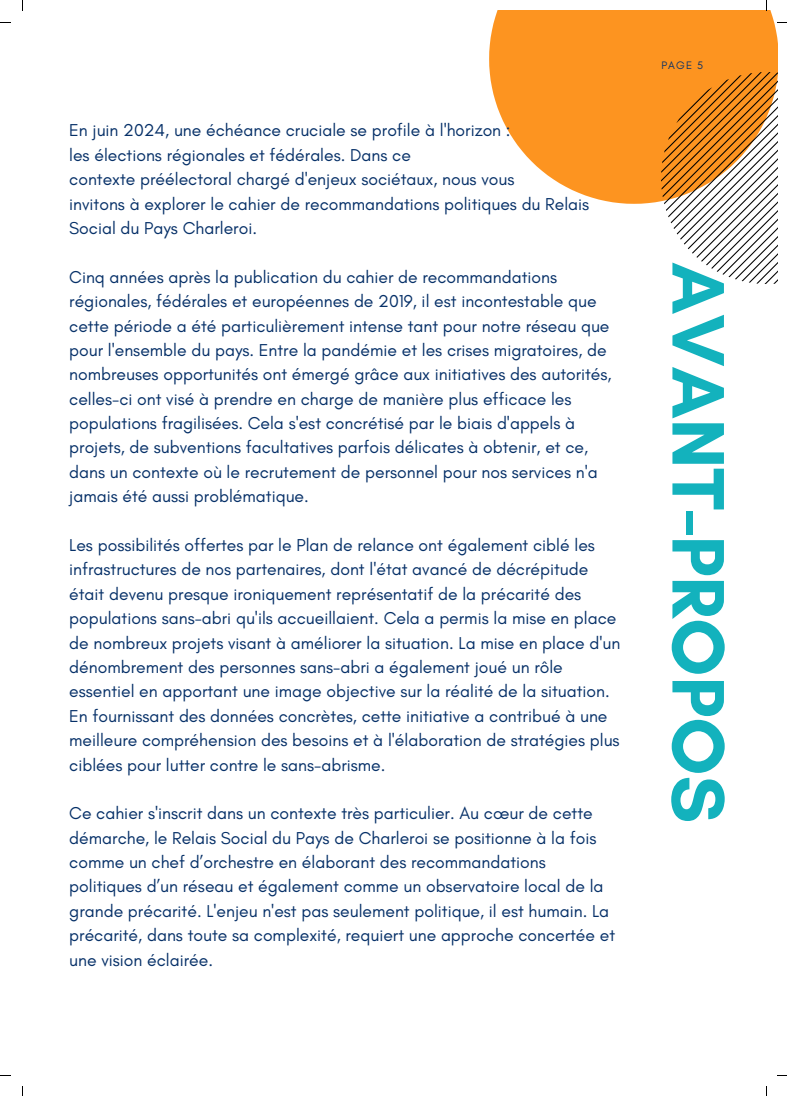
<style>
.page{position:relative;width:787px;height:1096px;background:#fff}
.page>*{position:absolute;margin:0;border:0;box-sizing:border-box;transform-origin:0 0}
.t1{font:700 75.75px "Glacial Indifference";color:#13b2bd}
.t2{font:17.5px/24.4px "Glacial Indifference";color:#063068}
.t3{font:11px "Glacial Indifference";color:#063068}
</style>
<div class="page">
<div style="left:489px;top:10px;width:288px;height:194px;background:#fd9420"></div>
<svg style="left:661px;top:72px;width:116px;height:212px"></svg>
<p class="t2" style="left:69px;top:118px;width:521px">En juin 2024, une échéance cruciale se profile à l'horizon :<br>les élections régionales et fédérales. Dans ce<br>contexte préélectoral chargé d'enjeux sociétaux, nous vous<br>invitons à explorer le cahier de recommandations politiques du Relais Social du Pays Charleroi.</p>
<p class="t2" style="left:69px;top:264px;width:544px">Cinq années après la publication du cahier de recommandations régionales, fédérales et européennes de 2019, il est incontestable que cette période a été particulièrement intense tant pour notre réseau que pour l'ensemble du pays. Entre la pandémie et les crises migratoires, de nombreuses opportunités ont émergé grâce aux initiatives des autorités, celles-ci ont visé à prendre en charge de manière plus efficace les populations fragilisées. Cela s'est concrétisé par le biais d'appels à projets, de subventions facultatives parfois délicates à obtenir, et ce, dans un contexte où le recrutement de personnel pour nos services n'a jamais été aussi problématique.</p>
<h2 class="t2" style="left:69px;top:532px;width:553px">Les possibilités offertes par le Plan de relance ont également ciblé les infrastructures de nos partenaires, dont l'état avancé de décrépitude était devenu presque ironiquement représentatif de la précarité des populations sans-abri qu'ils accueillaient. Cela a permis la mise en place de nombreux projets visant à améliorer la situation. La mise en place d'un dénombrement des personnes sans-abri a également joué un rôle essentiel en apportant une image objective sur la réalité de la situation.<br>En fournissant des données concrètes, cette initiative a contribué à une meilleure compréhension des besoins et à l'élaboration de stratégies plus ciblées pour lutter contre le sans-abrisme.</h2>
<h2 class="t2" style="left:69px;top:801px;width:547px">Ce cahier s'inscrit dans un contexte très particulier. Au cœur de cette démarche, le Relais Social du Pays de Charleroi se positionne à la fois comme un chef d’orchestre en élaborant des recommandations politiques d’un réseau et également comme un observatoire local de la grande précarité. L'enjeu n'est pas seulement politique, il est humain. La précarité, dans toute sa complexité, requiert une approche concertée et une vision éclairée.</h2>
<h2 class="t3" style="left:661px;top:59px;width:43px">PAGE 5</h2>
<h2 class="t1" style="left:744px;top:262px;width:562px;rotate:90deg">AVANT-PROPOS</h2>
</div>
